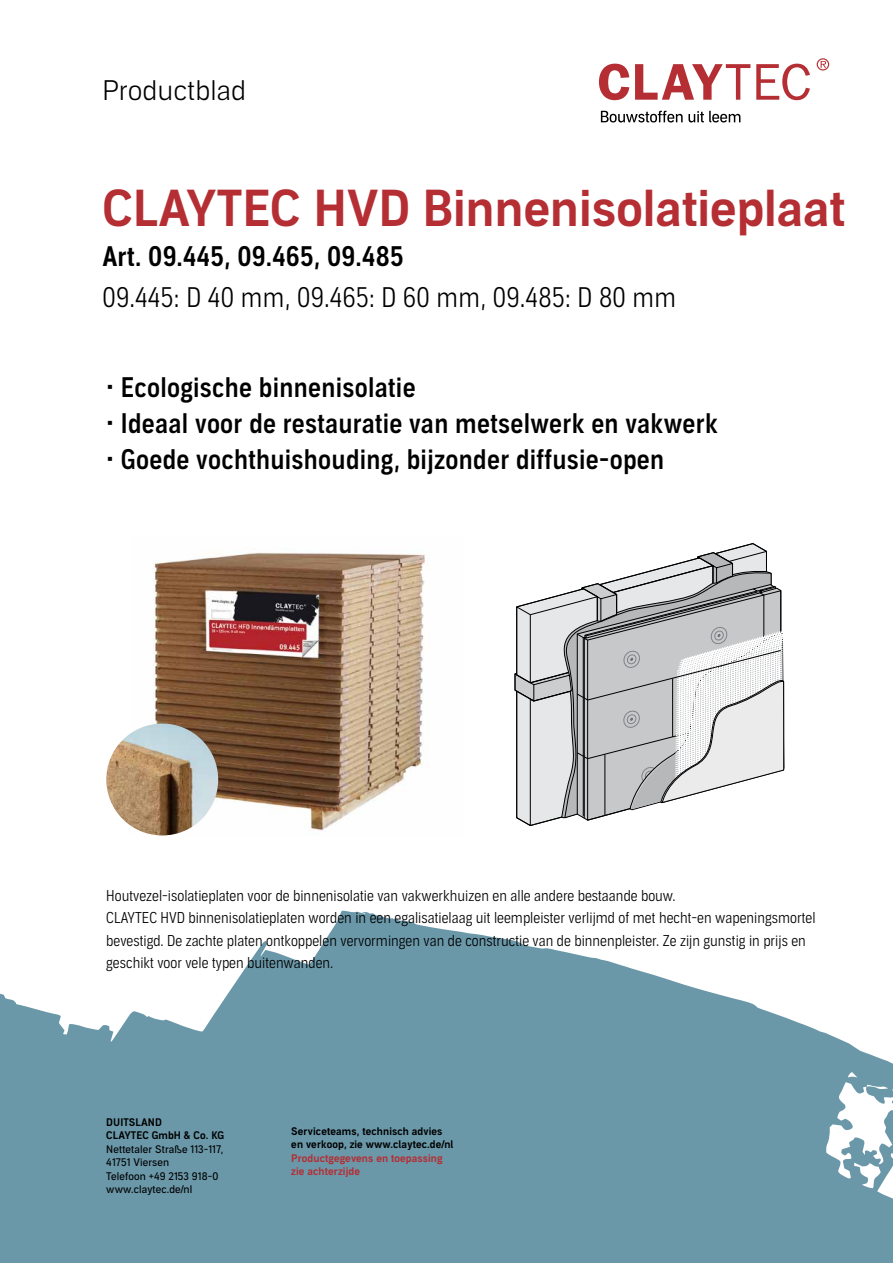
<style>
.page{position:relative;width:893px;height:1263px;background:#fff}
.page>*{position:absolute;margin:0;border:0;box-sizing:border-box;transform-origin:0 0}
.t1{font:49.5px "Aago Sm";color:#b42e33}
.t2{font:500 27px "Aago Condensed";letter-spacing:.01em;color:#000}
.t3{font:300 27px "Aago Condensed";letter-spacing:.01em;color:#000}
.t4{font:27px "Aago Condensed Sm";letter-spacing:.01em;color:#000}
.t5{font:300 27px "Aago";letter-spacing:.01em;color:#000}
.t6{font:300 15px/22.5px "Aago Condensed";color:#000}
.t7{font:10.5px/13.5px "Aago Sm";letter-spacing:.01em;color:#000}
.t8{font:10.5px/13.5px "Aago";letter-spacing:.01em;color:#000}
.t9{font:10.5px/13.5px "Aago Sm";letter-spacing:.01em;color:#b42e33}
</style>
<div class="page">
<img style="left:133px;top:553px;width:296px;height:282px">
<svg style="left:0;top:910px;width:893px;height:353px;fill:#6a98a9"></svg>
<img style="left:106px;top:723px;width:112px;height:112px;border-radius:56px">
<svg style="left:599px;top:64px;width:30px;height:36px"></svg>
<svg style="left:635px;top:64px;width:115px;height:36px"></svg>
<svg style="left:756px;top:64px;width:54px;height:36px"></svg>
<svg style="left:817px;top:58px;width:12px;height:12px"></svg>
<svg style="left:601px;top:111px;width:139px;height:11px"></svg>
<svg style="left:515px;top:543px;width:270px;height:283px"></svg>
<h2 class="t5" style="left:102px;top:75px;width:145px">Productblad</h2>
<h1 class="t1" style="left:102px;top:179px;width:744px">CLAYTEC HVD Binnenisolatieplaat</h1>
<h2 class="t4" style="left:102px;top:241px;width:303px">Art. 09.445, 09.465, 09.485</h2>
<h2 class="t3" style="left:102px;top:282px;width:575px">09.445: D 40 mm, 09.465: D 60 mm, 09.485: D 80 mm</h2>
<h2 class="t2" style="left:106px;top:372px;width:311px">• Ecologische binnenisolatie</h2>
<h2 class="t2" style="left:106px;top:408px;width:613px">• Ideaal voor de restauratie van metselwerk en vakwerk</h2>
<h2 class="t2" style="left:106px;top:444px;width:560px">• Goede vochthuishouding, bijzonder diffusie-open</h2>
<p class="t6" style="left:106px;top:885px;width:711px">Houtvezel-isolatieplaten voor de binnenisolatie van vakwerkhuizen en alle andere bestaande bouw.<br>CLAYTEC HVD binnenisolatieplaten worden in een egalisatielaag uit leempleister verlijmd of met hecht-en wapeningsmortel bevestigd. De zachte platen ontkoppelen vervormingen van de constructie van de binnenpleister. Ze zijn gunstig in prijs en geschikt voor vele typen buitenwanden.</p>
<p class="t7" style="left:106px;top:1116px;width:119px">DUITSLAND<br>CLAYTEC GmbH &amp; Co. KG</p>
<p class="t8" style="left:106px;top:1143px;width:119px">Nettetaler Straße 113-117,<br>41751 Viersen<br>Telefoon +49 2153 918-0 www.claytec.de/nl</p>
<p class="t7" style="left:291px;top:1125px;width:164px">Serviceteams, technisch advies en verkoop, zie www.claytec.de/nl</p>
<p class="t9" style="left:291px;top:1152px;width:153px">Productgegevens en toepassing zie achterzijde</p>
</div>
